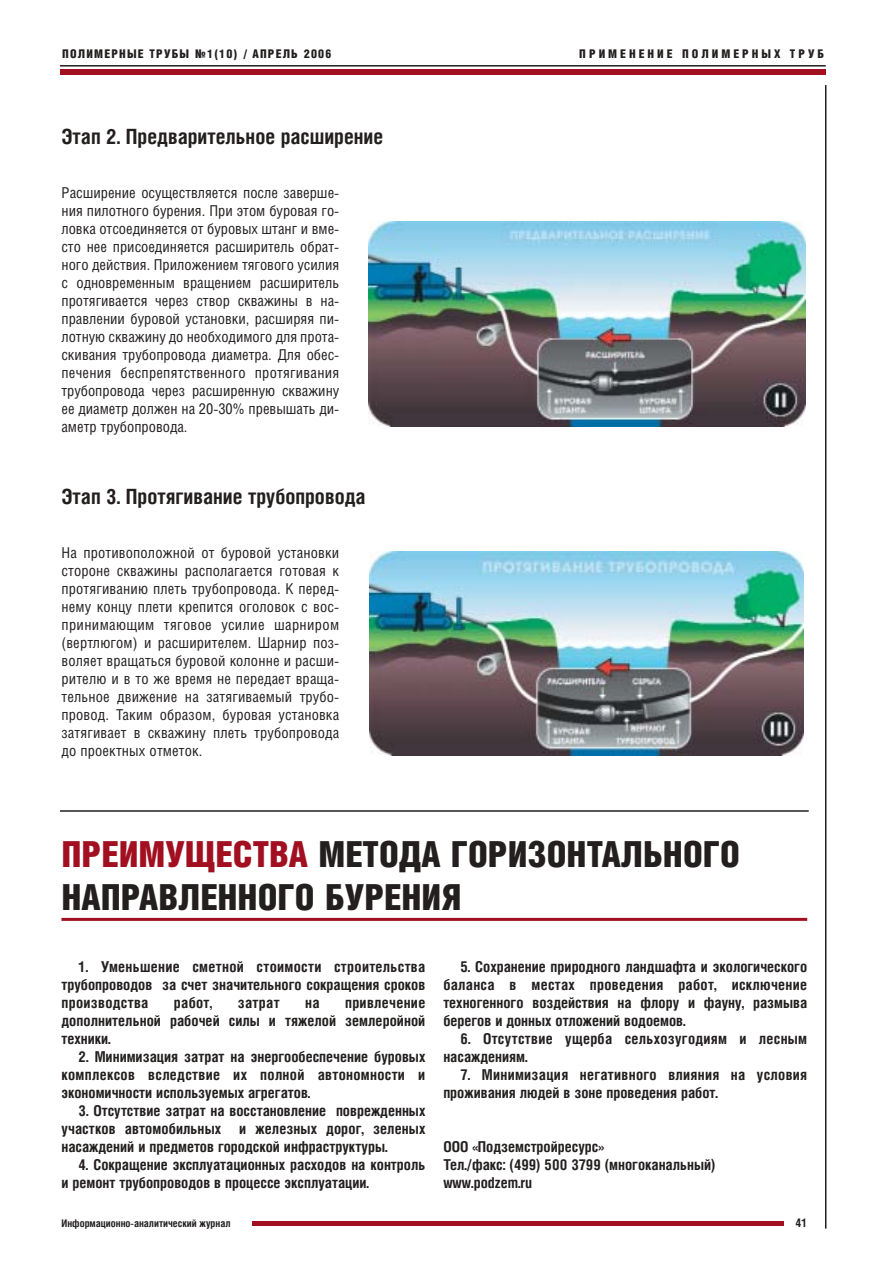
<style>
.page{position:relative;width:893px;height:1262px;background:#fff}
.page>*{position:absolute;margin:0;border:0;box-sizing:border-box;transform-origin:0 0}
.t1{font:900 36px/43.2px "Helios Cond";color:#231f1f}
.t2{font:700 21px "Helios Cond";color:#231f1f}
.t3{font:15px/18px "Helios Cond";letter-spacing:.005em;color:#231f1f;text-align:justify}
.t4{font:700 15px/18px "Helios Cond";color:#231f1f;text-align:justify}
.t5{font:700 15px/18px "Helios Cond";letter-spacing:.02em;color:#231f1f}
.t6{font:900 12px "Helios Cond";letter-spacing:.1em;color:#231f1f}
.t7{font:900 12px "Helios Cond";letter-spacing:.25em;color:#231f1f}
.t8{font:700 12px "Helios Cond";color:#231f1f}
.t9{font:700 10.5px "Helios Cond";color:#231f1f}
.s1{color:#a10f20}
</style>
<div class="page">
<hr style="left:825px;top:85px;width:1px;height:1143px;background:#231f1f">
<hr style="left:60px;top:65px;width:765px;height:2px;background:#231f1f">
<div style="left:60px;top:70px;width:765px;height:5px;background:#a10f20"></div>
<hr style="left:252px;top:1221px;width:532px;height:4px;background:#a10f20">
<img style="left:368px;top:221px;width:437px;height:206px">
<img style="left:369px;top:551px;width:434px;height:204px">
<hr style="left:60px;top:810px;width:748px;height:1px;background:#231f1f">
<hr style="left:61px;top:918px;width:746px;height:3px;background:#a10f20">
<p class="t6" style="left:62px;top:49px;width:271px">ПОЛИМЕРНЫЕ ТРУБЫ №1(10) / АПРЕЛЬ 2006</p>
<p class="t7" style="left:579px;top:49px;width:246px">ПРИМЕНЕНИЕ ПОЛИМЕРНЫХ ТРУБ</p>
<h2 class="t2" style="left:61px;top:128px;width:323px">Этап 2. Предварительное расширение</h2>
<p class="t3" style="left:61px;top:185px;width:279px">Расширение осуществляется после заверше&shy;ния пилотного бурения. При этом буровая го&shy;ловка отсоединяется от буровых штанг и вме&shy;сто нее присоединяется расширитель обрат&shy;ного действия. Приложением тягового усилия с одновременным вращением расширитель протягивается через створ скважины в на&shy;правлении буровой установки, расширяя пи&shy;лотную скважину до необходимого для прота&shy;скивания трубопровода диаметра. Для обес&shy;печения беспрепятственного протягивания трубопровода через расширенную скважину ее диаметр должен на 20-30% превышать ди&shy;аметр трубопровода.</p>
<h2 class="t2" style="left:61px;top:488px;width:305px">Этап 3. Протягивание трубопровода</h2>
<p class="t3" style="left:61px;top:545px;width:279px">На противоположной от буровой установки стороне скважины располагается готовая к протягиванию плеть трубопровода. К перед&shy;нему концу плети крепится оголовок с вос&shy;принимающим тяговое усилие шарниром (вертлюгом) и расширителем. Шарнир поз&shy;воляет вращаться буровой колонне и расши&shy;рителю и в то же время не передает враща&shy;тельное движение на затягиваемый трубо&shy;провод. Таким образом, буровая установка затягивает в скважину плеть трубопровода до проектных отметок.</p>
<h1 class="t1" style="left:61px;top:836px;width:680px"><span class="s1">ПРЕИМУЩЕСТВА</span> МЕТОДА ГОРИЗОНТАЛЬНОГО<br>НАПРАВЛЕННОГО БУРЕНИЯ</h1>
<p class="t4" style="left:61px;top:960px;width:365px;text-indent:17px">1. Уменьшение сметной стоимости строительства трубопроводов за счет значительного сокращения сроков производства</p>
<p class="t4" style="left:174px;top:996px;width:40px">работ,</p>
<p class="t4" style="left:238px;top:996px;width:43px">затрат</p>
<p class="t4" style="left:305px;top:996px;width:16px">на</p>
<p class="t4" style="left:61px;top:996px;width:365px;text-indent:283px">привлечение дополнительной рабочей силы и тяжелой землеройной техники.</p>
<p class="t4" style="left:61px;top:1050px;width:365px;text-indent:17px">2. Минимизация затрат на энергообеспечение буровых комплексов вследствие их полной автономности и экономичности используемых агрегатов.</p>
<p class="t4" style="left:61px;top:1104px;width:365px;text-indent:17px">3. Отсутствие затрат на восстановление поврежденных участков автомобильных и железных дорог, зеленых насаждений и предметов городской инфраструктуры.</p>
<p class="t4" style="left:61px;top:1158px;width:365px;text-indent:17px">4. Сокращение эксплуатационных расходов на контроль и ремонт трубопроводов в процессе эксплуатации.</p>
<p class="t9" style="left:61px;top:1218px;width:170px">Информационно-аналитический журнал</p>
<p class="t4" style="left:443px;top:960px;width:365px;text-indent:17px">5. Сохранение природного ландшафта и экологического баланса в местах проведения работ, исключение техногенного воздействия на флору и фауну, размыва берегов и донных отложений водоемов.</p>
<p class="t5" style="left:443px;top:1032px;width:365px;text-indent:17px">6. Отсутствие ущерба сельхозугодиям и лесным насаждениям.</p>
<p class="t5" style="left:443px;top:1068px;width:365px;text-indent:17px">7. Минимизация негативного влияния на условия проживания людей в зоне проведения работ.</p>
<p class="t4" style="left:443px;top:1140px;width:274px;text-align:left">ООО «Подземстройресурс»<br>Тел./факс: (499) 500 3799 (многоканальный) www.podzem.ru</p>
<p class="t8" style="left:795px;top:1217px;width:13px">41</p>
</div>
